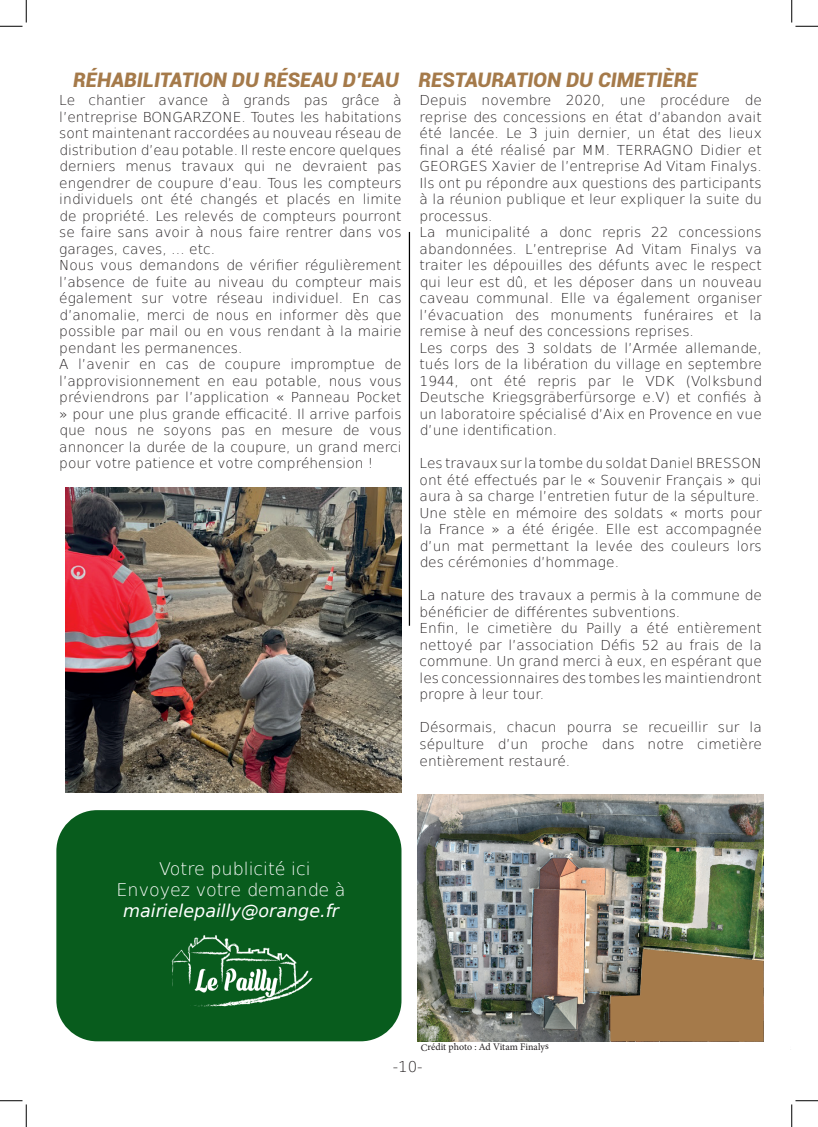
<style>
.page{position:relative;width:818px;height:1127px;background:#fff}
.page>*{position:absolute;margin:0;border:0;box-sizing:border-box;transform-origin:0 0}
.t1{font:italic 900 20px "Roboto";color:#a57a4a}
.t2{font:200 17.5px/21px "DejaVu Sans";color:#fff;text-align:center}
.t3{font:italic 17.5px "DejaVu Sans";color:#fff}
.t4{font:200 15px "DejaVu Sans";color:#231f20}
.t5{font:200 13.75px/16.5px "DejaVu Sans";color:#231f20}
.t6{font:10px "Minion Pro";letter-spacing:-.015em;color:#231f20}
</style>
<div class="page">
<hr style="left:409px;top:232px;width:1px;height:393px;background:#000">
<img style="left:418px;top:794px;width:346px;height:247px">
<div style="left:56px;top:810px;width:345px;height:231px;background:#085c1d;border-radius:41px"></div>
<img style="left:171px;top:935px;width:142px;height:72px">
<img style="left:66px;top:487px;width:335px;height:305px">
<svg style="left:610px;top:948px;width:154px;height:93px;background:#9c794f"></svg>
<svg style="left:0;top:0;width:27px;height:27px"></svg>
<svg style="left:0;top:1100px;width:27px;height:26px"></svg>
<svg style="left:791px;top:0;width:27px;height:27px"></svg>
<svg style="left:791px;top:1100px;width:27px;height:26px"></svg>
<h1 class="t1" style="left:73px;top:66px;width:327px">RÉHABILITATION DU RÉSEAU D’EAU</h1>
<p class="t5" style="left:59px;top:91px;width:344px">Le chantier avance à grands pas grâce à l’entreprise BONGARZONE. Toutes les habitations sont maintenant raccordées au nouveau réseau de distribution d’eau potable. Il reste encore quelques derniers menus travaux qui ne devraient pas engendrer de coupure d’eau. Tous les compteurs individuels ont été changés et placés en limite de propriété. Les relevés de compteurs pourront se faire sans avoir à nous faire rentrer dans vos garages, caves, … etc.<br>Nous vous demandons de vérifier régulièrement l’absence de fuite au niveau du compteur mais également sur votre réseau individuel. En cas d’anomalie, merci de nous en informer dès que possible par mail ou en vous rendant à la mairie pendant les permanences.<br>A l’avenir en cas de coupure impromptue de l’approvisionnement en eau potable, nous vous préviendrons par l’application « Panneau Pocket » pour une plus grande efficacité. Il arrive parfois que nous ne soyons pas en mesure de vous annoncer la durée de la coupure, un grand merci pour votre patience et votre compréhension !</p>
<h1 class="t1" style="left:418px;top:66px;width:281px">RESTAURATION DU CIMETIÈRE</h1>
<p class="t5" style="left:420px;top:91px;width:344px">Depuis novembre 2020, une procédure de reprise des concessions en état d’abandon avait été lancée. Le 3 juin dernier, un état des lieux final a été réalisé par MM. TERRAGNO Didier et GEORGES Xavier de l’entreprise Ad Vitam Finalys.<br>Ils ont pu répondre aux questions des participants à la réunion publique et leur expliquer la suite du processus.<br>La municipalité a donc repris 22 concessions abandonnées. L’entreprise Ad Vitam Finalys va traiter les dépouilles des défunts avec le respect qui leur est dû, et les déposer dans un nouveau caveau communal. Elle va également organiser l’évacuation des monuments funéraires et la remise à neuf des concessions reprises.<br>Les corps des 3 soldats de l’Armée allemande, tués lors de la libération du village en septembre 1944, ont été repris par le VDK (Volksbund Deutsche Kriegsgräberfürsorge e.V) et confiés à un laboratoire spécialisé d’Aix en Provence en vue d’une identification.</p>
<p class="t5" style="left:420px;top:454px;width:344px">Les travaux sur la tombe du soldat Daniel BRESSON ont été effectués par le « Souvenir Français » qui aura à sa charge l’entretien futur de la sépulture.<br>Une stèle en mémoire des soldats « morts pour la France » a été érigée. Elle est accompagnée d’un mat permettant la levée des couleurs lors des cérémonies d’hommage.</p>
<p class="t5" style="left:420px;top:586px;width:344px">La nature des travaux a permis à la commune de bénéficier de différentes subventions.<br>Enfin, le cimetière du Pailly a été entièrement nettoyé par l’association Défis 52 au frais de la commune. Un grand merci à eux, en espérant que les concessionnaires des tombes les maintiendront propre à leur tour.</p>
<p class="t5" style="left:420px;top:718px;width:344px;text-align:justify">Désormais, chacun pourra se recueillir sur la sépulture d’un proche dans notre cimetière entièrement restauré.</p>
<p class="t2" style="left:117px;top:856px;width:231px">Votre publicité ici<br>Envoyez votre demande à</p>
<p class="t3" style="left:123px;top:897px;width:217px">mairielepailly@orange.fr</p>
<p class="t6" style="left:421px;top:1039px;width:129px">Crédit photo : Ad Vitam Finalys</p>
<p class="t4" style="left:393px;top:1055px;width:31px">-10-</p>
</div>
